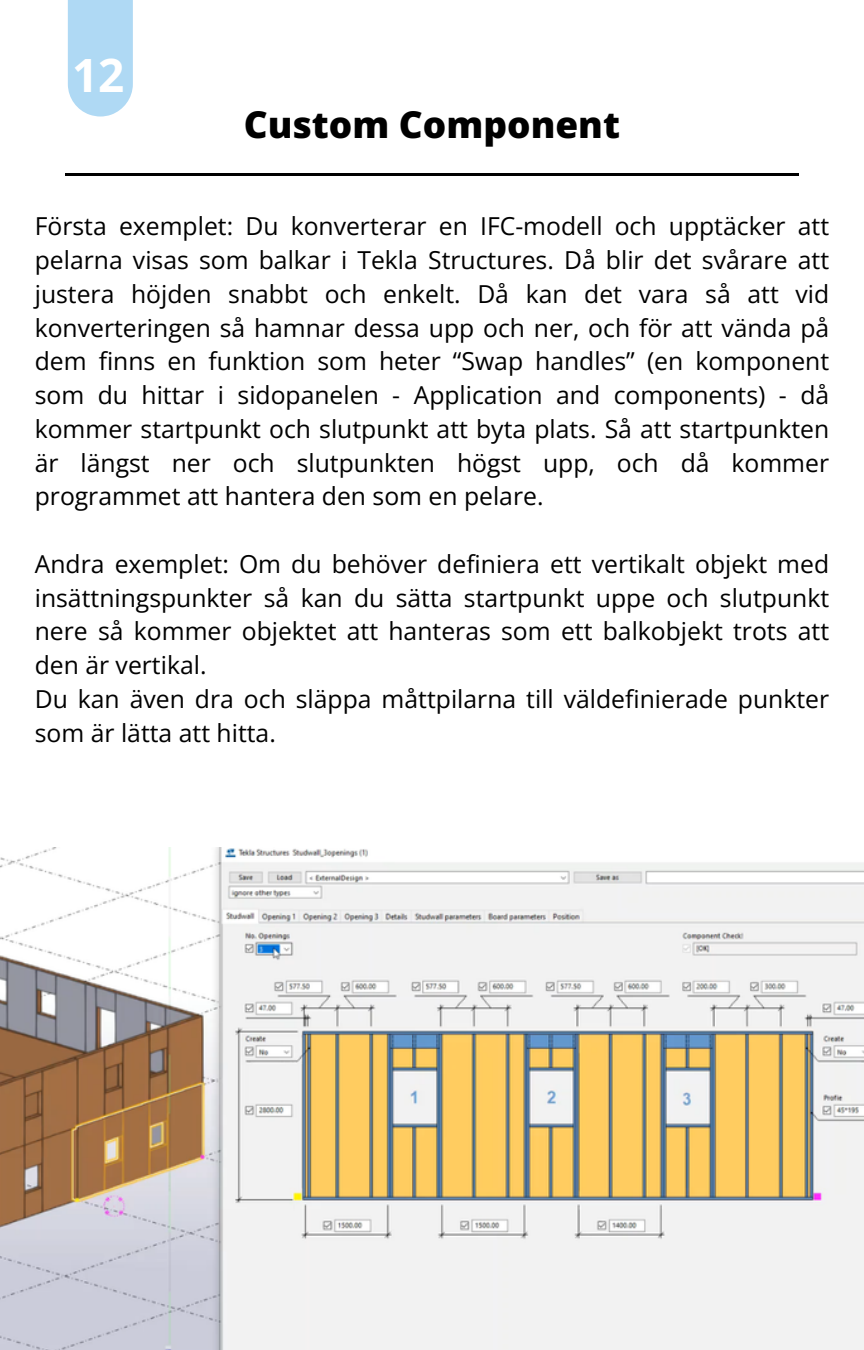
<style>
.page{position:relative;width:864px;height:1350px;background:#fff}
.page>*{position:absolute;margin:0;border:0;box-sizing:border-box;transform-origin:0 0}
.t1{font:700 45.9px "Open Sans";color:#fff}
.t2{font:800 36.9px "Open Sans";color:#000}
.t3{font:24.75px/33.8px "Open Sans";color:#000;text-align:justify}
</style>
<div class="page">
<svg style="left:68px;top:0;width:65px;height:116px;background:#b3dbf4"></svg>
<hr style="left:65px;top:173px;width:734px;height:2px;background:#000">
<img style="left:0;top:847px;width:864px;height:503px">
<h1 class="t1" style="left:72px;top:43px;width:54px">12</h1>
<h2 class="t2" style="left:244px;top:99px;width:378px">Custom Component</h2>
<p class="t3" style="left:35px;top:209px;width:796px">Första exemplet: Du konverterar en IFC-modell och upptäcker att pelarna visas som balkar i Tekla Structures. Då blir det svårare att justera höjden snabbt och enkelt. Då kan det vara så att vid konverteringen så hamnar dessa upp och ner, och för att vända på dem finns en funktion som heter “Swap handles” (en komponent som du hittar i sidopanelen - Application and components) - då kommer startpunkt och slutpunkt att byta plats. Så att startpunkten är längst ner och slutpunkten högst upp, och då kommer programmet att hantera den som en pelare.</p>
<p class="t3" style="left:35px;top:546px;width:796px;text-align:left">Andra exemplet: Om du behöver definiera ett vertikalt objekt med insättningspunkter så kan du sätta startpunkt uppe och slutpunkt nere så kommer objektet att hanteras som ett balkobjekt trots att den är vertikal.<br>Du kan även dra och släppa måttpilarna till väldefinierade punkter som är lätta att hitta.</p>
</div>
